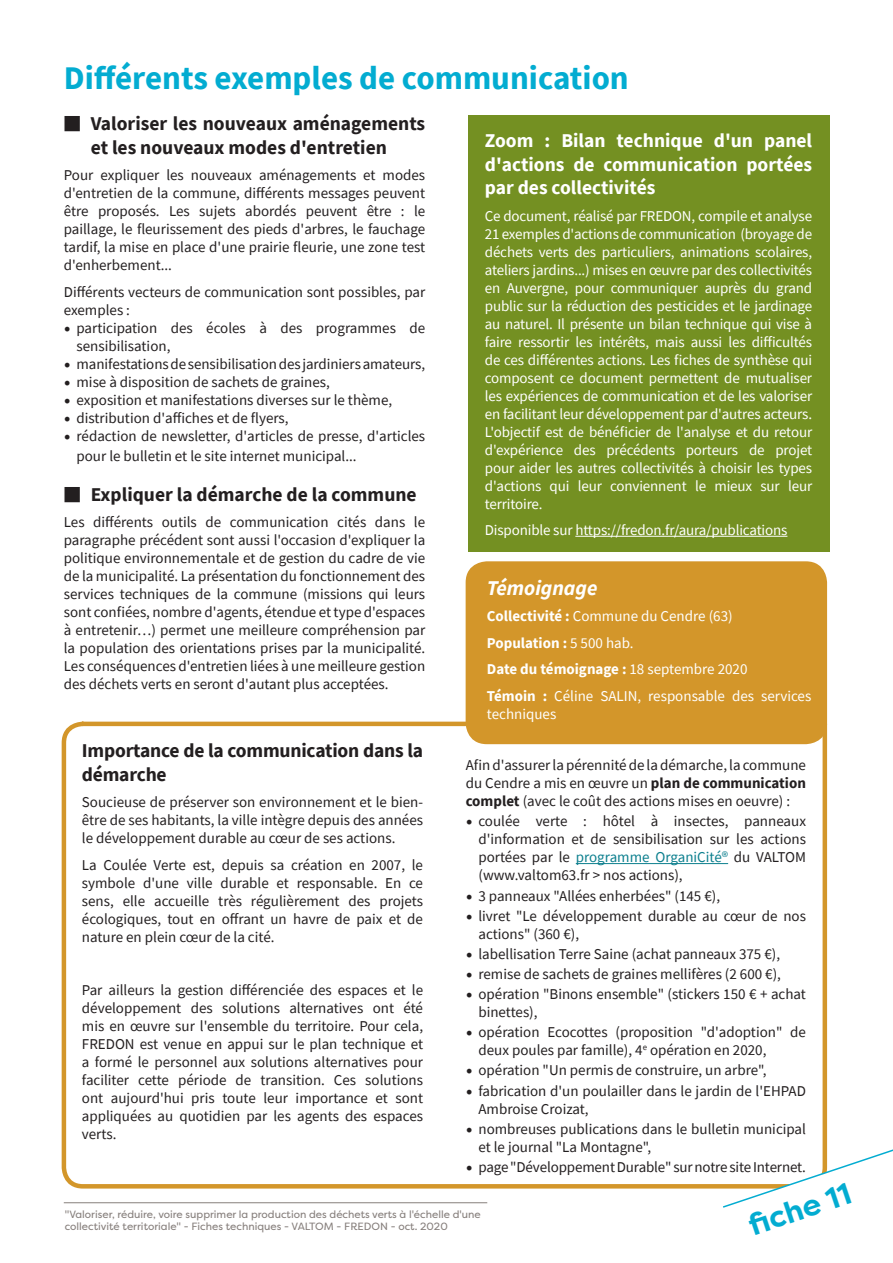
<style>
.page{position:relative;width:893px;height:1263px;background:#fff}
.page>*{position:absolute;margin:0;border:0;box-sizing:border-box;transform-origin:0 0}
.t1{font:700 33px "Source Sans Pro";color:#03acd1}
.t2{font:700 30px "Filson Pro";color:#03acd1}
.t3{font:italic 700 21px "Source Sans Pro";color:#fff}
.t4{font:700 19.5px/23.4px "Source Sans Pro";color:#231f20;text-align:center}
.t5{font:700 19.5px/23.4px "Source Sans Pro";color:#fff;text-align:justify}
.t6{font:15px/18px "Source Sans Pro";color:#231f20}
.t7{font:15px/18px "Source Sans Pro";letter-spacing:-.01em;color:#fff;text-align:justify}
.t8{font:700 15px "Source Sans Pro";color:#fff}
.t9{font:10.5px/12.6px "Filson Pro";color:#867f7c}
.s1{font-family:"Minion Pro";font-size:18px}
.s2{font-weight:700}
.s3{font-weight:400}
.s4{color:#0c7f8e}
</style>
<div class="page">
<div style="left:468px;top:116px;width:361px;height:436px;background:#749022"></div>
<hr style="left:575px;top:536px;width:212px;height:1px;background:#fff">
<hr style="left:64px;top:1202px;width:423px;height:1px;background:#867f7c">
<svg style="left:61px;top:719px;width:767px;height:470px"></svg>
<hr style="left:576px;top:863px;width:152px;height:1px;background:#0c7f8e">
<div style="left:466px;top:561px;width:361px;height:183px;background:#d3962a;border-radius:21px"></div>
<svg style="left:721px;top:1067px;width:172px;height:141px"></svg>
<p class="t1" style="left:64px;top:55px;width:567px">Différents exemples de communication</p>
<p class="t4" style="left:64px;top:112px;width:363px">■ Valoriser les nouveaux aménagements et les nouveaux modes d'entretien</p>
<p class="t6" style="left:64px;top:166px;width:363px;text-align:justify">Pour expliquer les nouveaux aménagements et modes d'entretien de la commune, différents messages peuvent être proposés. Les sujets abordés peuvent être : le paillage, le fleurissement des pieds d'arbres, le fauchage tardif, la mise en place d'une prairie fleurie, une zone test d'enherbement...</p>
<p class="t6" style="left:64px;top:283px;width:363px">Différents vecteurs de communication sont possibles, par exemples :</p>
<p class="t6" style="left:77px;top:319px;width:350px;text-indent:-13px"><span class="s1">•</span> participation des écoles à des programmes de sensibilisation,</p>
<p class="t6" style="left:64px;top:355px;width:363px"><span class="s1">•</span> manifestations de sensibilisation des jardiniers amateurs,</p>
<p class="t6" style="left:64px;top:373px;width:268px"><span class="s1">•</span> mise à disposition de sachets de graines,</p>
<p class="t6" style="left:64px;top:391px;width:330px"><span class="s1">•</span> exposition et manifestations diverses sur le thème,</p>
<p class="t6" style="left:64px;top:409px;width:226px"><span class="s1">•</span> distribution d'affiches et de flyers,</p>
<p class="t6" style="left:77px;top:426px;width:350px;line-height:19.8px;text-indent:-13px"><span class="s1">•</span> rédaction de newsletter, d'articles de presse, d'articles pour le bulletin et le site internet municipal...</p>
<p class="t4" style="left:64px;top:482px;width:354px">■ Expliquer la démarche de la commune</p>
<p class="t6" style="left:64px;top:513px;width:363px;text-align:justify">Les différents outils de communication cités dans le paragraphe précédent sont aussi l'occasion d'expliquer la politique environnementale et de gestion du cadre de vie de la municipalité. La présentation du fonctionnement des services techniques de la commune (missions qui leurs sont confiées, nombre d'agents, étendue et type d'espaces à entretenir…) permet une meilleure compréhension par la population des orientations prises par la municipalité.<br>Les conséquences d'entretien liées à une meilleure gestion des déchets verts en seront d'autant plus acceptées.</p>
<p class="t5" style="left:485px;top:129px;width:329px">Zoom : Bilan technique d'un panel d'actions de communication portées par des collectivités</p>
<p class="t7" style="left:485px;top:207px;width:329px">Ce document, réalisé par FREDON, compile et analyse 21 exemples d'actions de communication (broyage de déchets verts des particuliers, animations scolaires, ateliers jardins...) mises en œuvre par des collectivités en Auvergne, pour communiquer auprès du grand public sur la réduction des pesticides et le jardinage au naturel. Il présente un bilan technique qui vise à faire ressortir les intérêts, mais aussi les difficultés de ces différentes actions. Les fiches de synthèse qui composent ce document permettent de mutualiser les expériences de communication et de les valoriser en facilitant leur développement par d'autres acteurs.<br>L'objectif est de bénéficier de l'analyse et du retour d'expérience des précédents porteurs de projet pour aider les autres collectivités à choisir les types d'actions qui leur conviennent le mieux sur leur territoire.</p>
<p class="t7" style="left:485px;top:521px;width:304px">Disponible sur https://fredon.fr/aura/publications</p>
<p class="t3" style="left:487px;top:574px;width:112px">Témoignage</p>
<p class="t7" style="left:487px;top:607px;width:247px"><span class="s2">Collectivité :</span> Commune du Cendre (63)</p>
<p class="t8" style="left:487px;top:633px;width:148px">Population : <span class="s3">5 500 hab.</span></p>
<p class="t8" style="left:487px;top:659px;width:262px">Date du témoignage : <span class="s3">18 septembre 2020</span></p>
<p class="t7" style="left:487px;top:687px;width:326px"><span class="s2">Témoin :</span> Céline SALIN, responsable des services techniques</p>
<p class="t4" style="left:82px;top:739px;width:343px;text-align:left">Importance de la communication dans la démarche</p>
<p class="t6" style="left:82px;top:793px;width:343px;text-align:justify">Soucieuse de préserver son environnement et le bien&shy;être de ses habitants, la ville intègre depuis des années le développement durable au cœur de ses actions.</p>
<p class="t6" style="left:82px;top:855px;width:343px;text-align:justify">La Coulée Verte est, depuis sa création en 2007, le symbole d'une ville durable et responsable. En ce sens, elle accueille très régulièrement des projets écologiques, tout en offrant un havre de paix et de nature en plein cœur de la cité.</p>
<p class="t6" style="left:82px;top:980px;width:343px;text-align:justify">Par ailleurs la gestion différenciée des espaces et le développement des solutions alternatives ont été mis en œuvre sur l'ensemble du territoire. Pour cela, FREDON est venue en appui sur le plan technique et a formé le personnel aux solutions alternatives pour faciliter cette période de transition. Ces solutions ont aujourd'hui pris toute leur importance et sont appliquées au quotidien par les agents des espaces verts.</p>
<p class="t6" style="left:466px;top:756px;width:342px;text-align:justify">Afin d'assurer la pérennité de la démarche, la commune du Cendre a mis en œuvre un <span class="s2">plan de communication complet</span> (avec le coût des actions mises en oeuvre) :</p>
<p class="t6" style="left:478px;top:812px;width:329px;text-align:justify;text-indent:-13px"><span class="s1">•</span> coulée verte : hôtel à insectes, panneaux d'information et de sensibilisation sur les actions portées par le <span class="s4">programme OrganiCité®</span> du VALTOM (www.valtom63.fr &gt; nos actions),</p>
<p class="t6" style="left:466px;top:886px;width:256px"><span class="s1">•</span> 3 panneaux "Allées enherbées" (145 €),</p>
<p class="t6" style="left:478px;top:907px;width:329px;text-indent:-13px"><span class="s1">•</span> livret "Le développement durable au cœur de nos actions" (360 €),</p>
<p class="t6" style="left:466px;top:945px;width:316px"><span class="s1">•</span> labellisation Terre Saine (achat panneaux 375 €),</p>
<p class="t6" style="left:466px;top:965px;width:317px"><span class="s1">•</span> remise de sachets de graines mellifères (2 600 €),</p>
<p class="t6" style="left:478px;top:985px;width:329px;text-indent:-13px"><span class="s1">•</span> opération "Binons ensemble" (stickers 150 € + achat binettes),</p>
<p class="t6" style="left:478px;top:1023px;width:329px;text-indent:-13px"><span class="s1">•</span> opération Ecocottes (proposition "d'adoption" de deux poules par famille), 4<sup>e</sup> opération en 2020,</p>
<p class="t6" style="left:466px;top:1061px;width:302px"><span class="s1">•</span> opération "Un permis de construire, un arbre",</p>
<p class="t6" style="left:478px;top:1081px;width:329px;text-indent:-13px"><span class="s1">•</span> fabrication d'un poulailler dans le jardin de l'EHPAD<br>Ambroise Croizat,</p>
<p class="t6" style="left:478px;top:1119px;width:329px;text-indent:-13px"><span class="s1">•</span> nombreuses publications dans le bulletin municipal et le journal "La Montagne",</p>
<p class="t6" style="left:466px;top:1158px;width:342px"><span class="s1">•</span> page "Développement Durable" sur notre site Internet.</p>
<p class="t9" style="left:65px;top:1208px;width:418px">"Valoriser, réduire, voire supprimer la production des déchets verts à l'échelle d'une collectivité territoriale" - Fiches techniques - VALTOM - FREDON - oct. 2020</p>
<p class="t2" style="left:744px;top:1207px;width:108px;rotate:-18deg">fi che 11</p>
</div>
